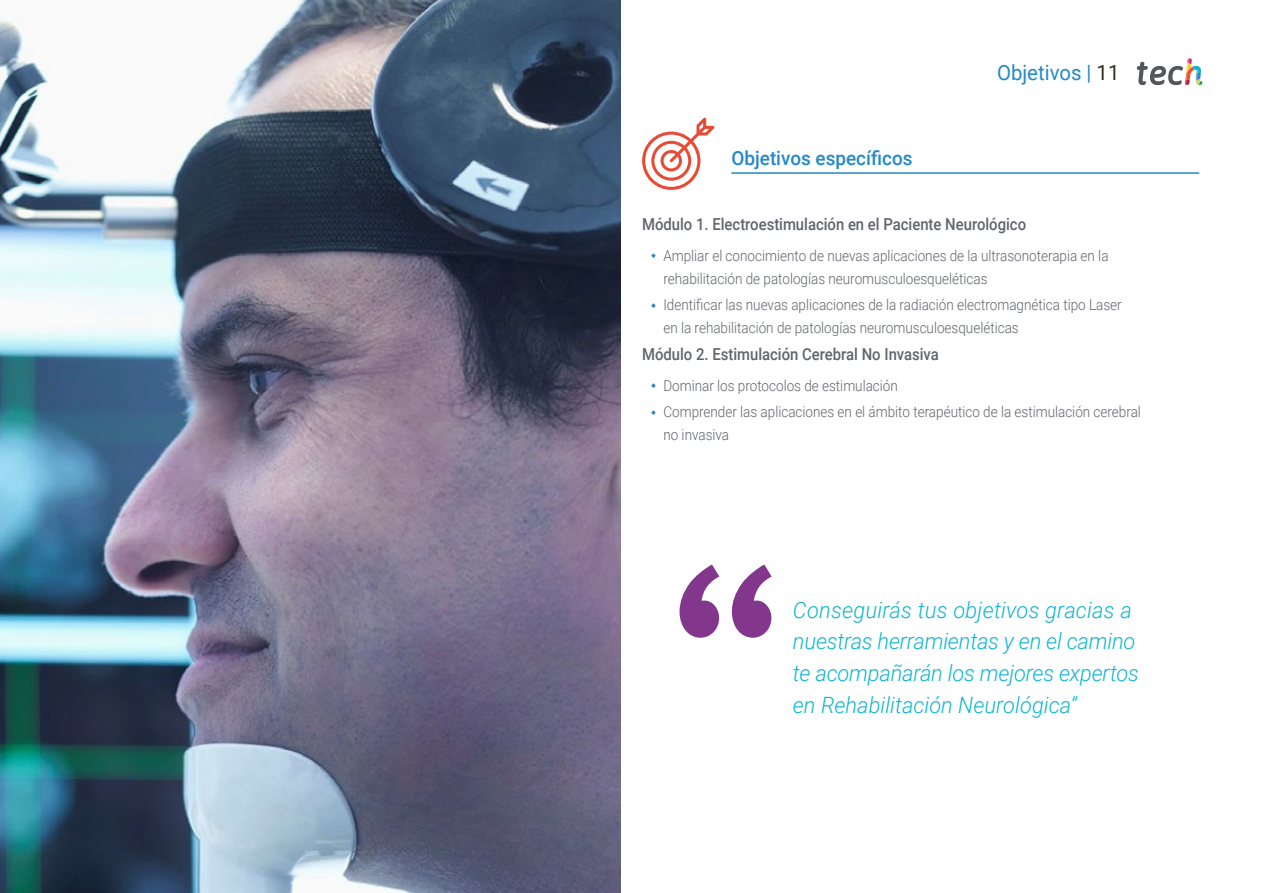
<style>
.page{position:relative;width:1263px;height:893px;background:#fff}
.page>*{position:absolute;margin:0;border:0;box-sizing:border-box;transform-origin:0 0}
.t1{font:italic 300 22.5px/31.5px "Roboto";letter-spacing:-.01em;color:#0fb6cf}
.t2{font:21px "Roboto";color:#2488c9}
.t3{font:500 19.5px "Roboto";color:#2488c9}
.t4{font:500 16.5px "Roboto";color:#61646a;scale:.9 1}
.t5{font:300 15px/22.5px "Roboto";color:#61646a;scale:.9 1}
.s1{color:#312e20}
</style>
<div class="page">
<img style="left:0;top:0;width:621px;height:893px">
<svg style="left:642px;top:117px;width:72px;height:73px"></svg>
<hr style="left:731px;top:173px;width:468px;height:1px;background:#2488c9">
<svg style="left:1137px;top:58px;width:65px;height:28px"></svg>
<svg style="left:679px;top:564px;width:93px;height:74px"></svg>
<h3 class="t3" style="left:731px;top:144px;width:183px">Objetivos específicos</h3>
<h2 class="t2" style="left:997px;top:57px;width:124px">Objetivos | <span class="s1">11</span></h2>
<p class="t4" style="left:642px;top:213px;width:428px">Módulo 1. Electroestimulación en el Paciente Neurológico</p>
<p class="t5" style="left:663px;top:244px;width:496px">Ampliar el conocimiento de nuevas aplicaciones de la ultrasonoterapia en la rehabilitación de patologías neuromusculoesqueléticas</p>
<p class="t5" style="left:663px;top:293px;width:511px">Identificar las nuevas aplicaciones de la radiación electromagnética tipo Laser en la rehabilitación de patologías neuromusculoesqueléticas</p>
<p class="t4" style="left:642px;top:342px;width:331px">Módulo 2. Estimulación Cerebral No Invasiva</p>
<p class="t5" style="left:663px;top:371px;width:532px;line-height:26.7px">Dominar los protocolos de estimulación<br>Comprender las aplicaciones en el ámbito terapéutico de la estimulación cerebral</p>
<p class="t5" style="left:663px;top:423px;width:75px">no invasiva</p>
<h1 class="t1" style="left:793px;top:593px;width:348px">Conseguirás tus objetivos gracias a nuestras herramientas y en el camino te acompañarán los mejores expertos en Rehabilitación Neurológica”</h1>
</div>
